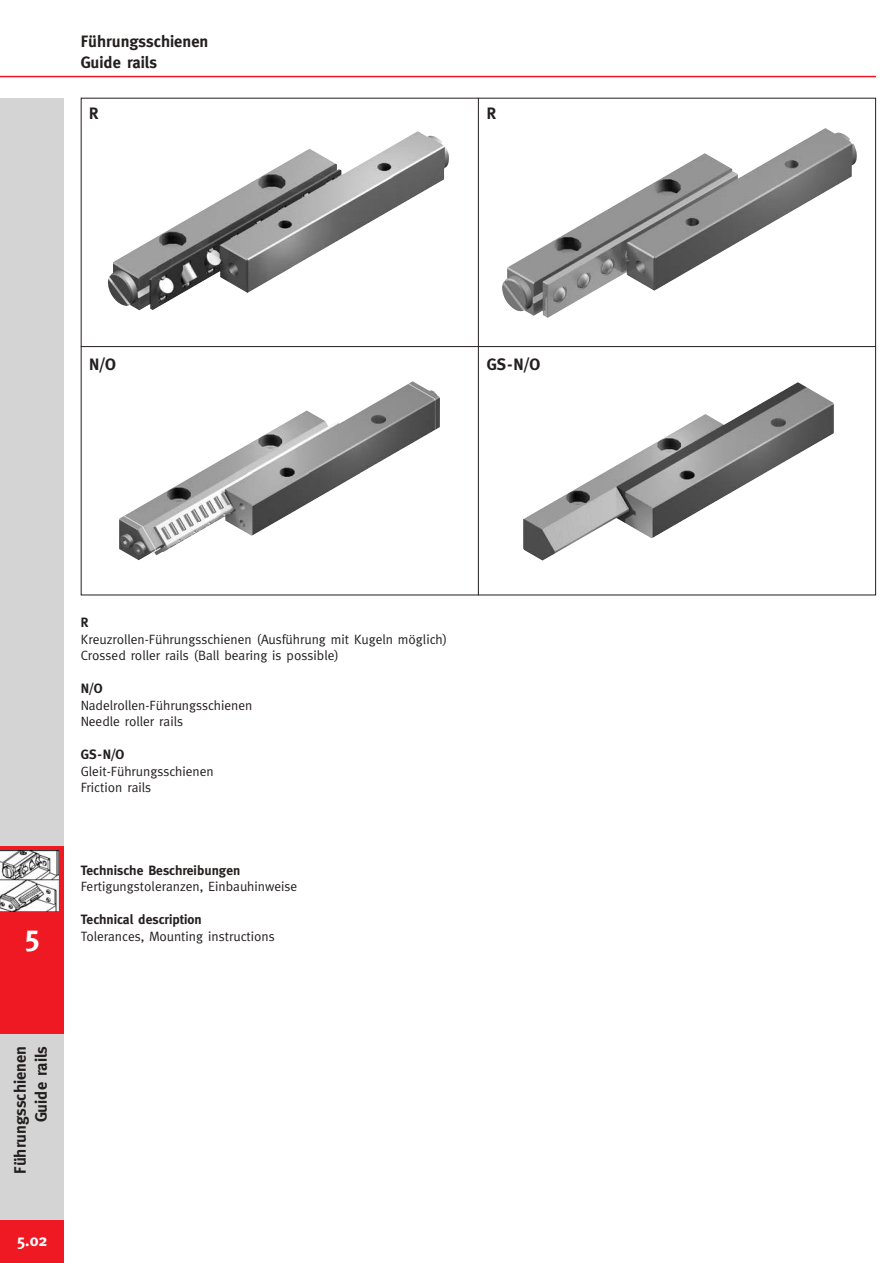
<style>
.page{position:relative;width:893px;height:1263px;background:#fff}
.page>*{position:absolute;margin:0;border:0;box-sizing:border-box;transform-origin:0 0}
.t1{font:700 30px "Meta Plus";color:#fff}
.t2{font:700 16.5px/21px "Meta Plus";color:#241f1f}
.t3{font:700 16.5px "Meta Plus";color:#fff}
.t4{font:13.5px/16.5px "Meta Plus";color:#241f1f}
.t5{font:700 13.5px "Meta Plus";color:#241f1f}
</style>
<div class="page">
<hr style="left:0;top:76px;width:876px;height:1px;background:#ef1923">
<img style="left:523px;top:382px;width:311px;height:179px">
<img style="left:502px;top:128px;width:355px;height:190px">
<img style="left:108px;top:131px;width:341px;height:179px">
<img style="left:119px;top:381px;width:321px;height:179px">
<hr style="left:478px;top:98px;width:1px;height:497px;background:#241f1f">
<hr style="left:81px;top:346px;width:795px;height:1px;background:#241f1f">
<div style="left:0;top:98px;width:64px;height:1122px;background:#d5d4d5"></div>
<div style="left:0;top:846px;width:64px;height:187px;background:#ef1923"></div>
<img style="left:0;top:850px;width:59px;height:61px">
<div style="left:0;top:1220px;width:64px;height:43px;background:#ef1923"></div>
<p class="t2" style="left:81px;top:31px;width:129px">Führungsschienen<br>Guide rails</p>
<p class="t2" style="left:89px;top:103px;width:11px">R</p>
<p class="t2" style="left:89px;top:354px;width:28px">N/O</p>
<p class="t2" style="left:487px;top:103px;width:11px">R</p>
<p class="t2" style="left:487px;top:354px;width:55px">GS-N/O</p>
<h1 class="t1" style="left:24px;top:918px;width:18px">5</h1>
<p class="t5" style="left:81px;top:615px;width:9px">R</p>
<p class="t4" style="left:81px;top:631px;width:368px">Kreuzrollen-Führungsschienen (Ausführung mit Kugeln möglich)<br>Crossed roller rails (Ball bearing is possible)</p>
<p class="t5" style="left:81px;top:681px;width:23px">N/O</p>
<p class="t4" style="left:81px;top:697px;width:173px">Nadelrollen-Führungsschienen<br>Needle roller rails</p>
<p class="t5" style="left:81px;top:747px;width:45px">GS-N/O</p>
<p class="t4" style="left:81px;top:763px;width:134px">Gleit-Führungsschienen<br>Friction rails</p>
<p class="t5" style="left:81px;top:862px;width:161px">Technische Beschreibungen</p>
<p class="t4" style="left:81px;top:878px;width:218px">Fertigungstoleranzen, Einbauhinweise</p>
<p class="t5" style="left:81px;top:912px;width:122px">Technical description</p>
<p class="t4" style="left:81px;top:928px;width:195px">Tolerances, Mounting instructions</p>
<p class="t2" style="left:10px;top:1174px;width:129px;text-align:right;rotate:-90deg">Führungsschienen<br>Guide rails</p>
<p class="t3" style="left:16px;top:1231px;width:32px">5.02</p>
</div>
